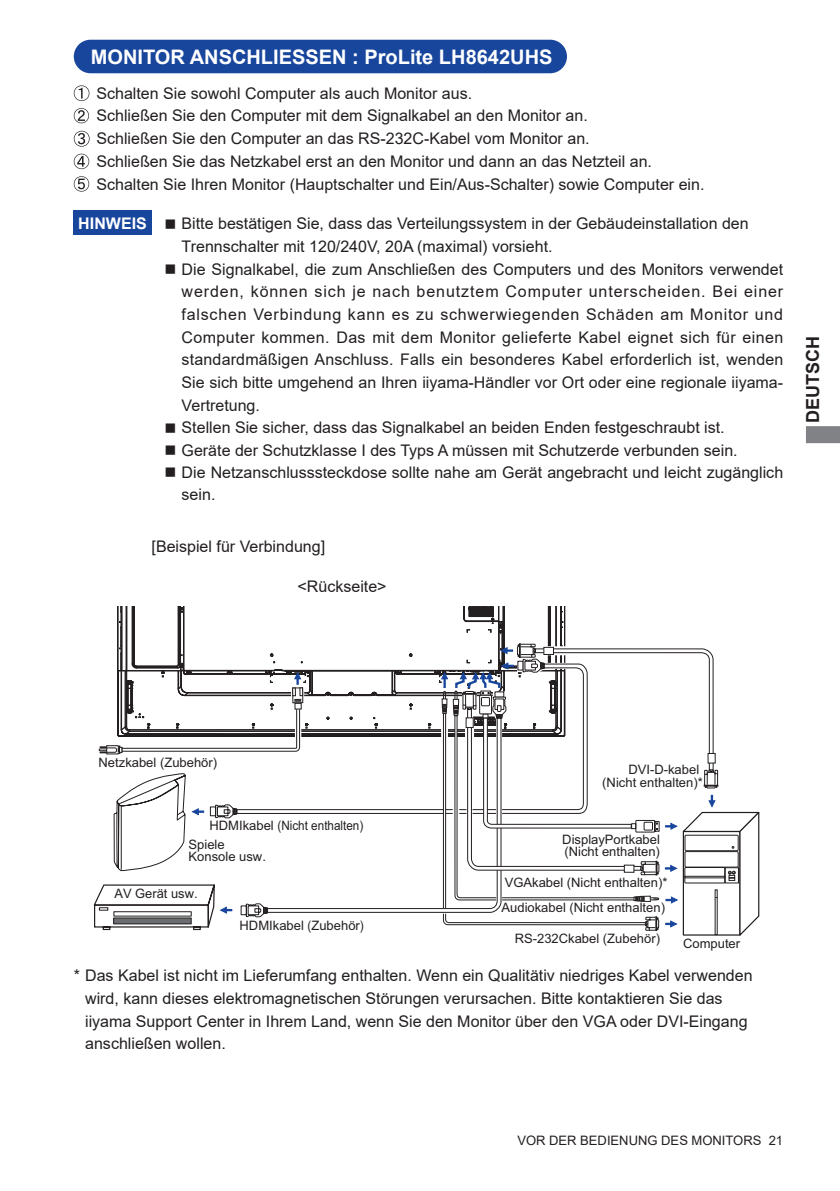
<style>
.page{position:relative;width:840px;height:1191px;background:#fff}
.page>*{position:absolute;margin:0;border:0;box-sizing:border-box;transform-origin:0 0}
.t1{font:700 20px "Arial";color:#fff}
.t2{font:700 18px "Arial";color:#231f20}
.t3{font:16px/22.6px "Arial";color:#231f20}
.t4{font:700 16px "Arial";color:#fff}
.t5{font:13px/11.4px "Arial";color:#231f20}
</style>
<div class="page">
<svg style="left:806px;top:426px;width:33px;height:17px"></svg>
<div style="left:75px;top:41px;width:490px;height:31px;background:#18469d;border-radius:16px"></div>
<div style="left:74px;top:40px;width:492px;height:33px;border:2px solid #18469d;border-radius:16px"></div>
<div style="left:74px;top:210px;width:78px;height:25px;background:#18469d"></div>
<svg style="left:74px;top:85px;width:15px;height:16px"></svg>
<svg style="left:74px;top:108px;width:15px;height:15px"></svg>
<svg style="left:74px;top:131px;width:15px;height:15px"></svg>
<svg style="left:74px;top:154px;width:15px;height:15px"></svg>
<svg style="left:74px;top:176px;width:16px;height:16px"></svg>
<svg style="left:93px;top:607px;width:667px;height:329px"></svg>
<p class="t1" style="left:91px;top:43px;width:463px">MONITOR ANSCHLIESSEN : ProLite LH8642UHS</p>
<p class="t3" style="left:96px;top:82px;width:609px">Schalten Sie sowohl Computer als auch Monitor aus.<br>Schließen Sie den Computer mit dem Signalkabel an den Monitor an.<br>Schließen Sie den Computer an das RS-232C-Kabel vom Monitor an.<br>Schließen Sie das Netzkabel erst an den Monitor und dann an das Netzteil an.<br>Schalten Sie Ihren Monitor (Hauptschalter und Ein/Aus-Schalter) sowie Computer ein.</p>
<p class="t3" style="left:181px;top:212px;width:568px;text-indent:-17px">■ Bitte bestätigen Sie, dass das Verteilungssystem in der Gebäudeinstallation den<br>Trennschalter mit 120/240V, 20A (maximal) vorsieht.</p>
<p class="t3" style="left:181px;top:257px;width:603px;text-align:justify;text-indent:-17px">■ Die Signalkabel, die zum Anschließen des Computers und des Monitors verwendet werden, können sich je nach benutztem Computer unterscheiden. Bei einer falschen Verbindung kann es zu schwerwiegenden Schäden am Monitor und Computer kommen. Das mit dem Monitor gelieferte Kabel eignet sich für einen standardmäßigen Anschluss. Falls ein besonderes Kabel erforderlich ist, wenden Sie sich bitte umgehend an Ihren iiyama-Händler vor Ort oder eine regionale iiyama-Vertretung.</p>
<p class="t3" style="left:164px;top:416px;width:561px">■ Stellen Sie sicher, dass das Signalkabel an beiden Enden festgeschraubt ist.</p>
<p class="t3" style="left:164px;top:439px;width:574px">■ Geräte der Schutzklasse I des Typs A müssen mit Schutzerde verbunden sein.</p>
<p class="t3" style="left:181px;top:461px;width:602px;line-height:22px;text-indent:-17px">■ Die Netzanschlusssteckdose sollte nahe am Gerät angebracht und leicht zugänglich sein.</p>
<p class="t4" style="left:78px;top:212px;width:70px">HINWEIS</p>
<p class="t3" style="left:151px;top:535px;width:175px">[Beispiel für Verbindung]</p>
<p class="t3" style="left:297px;top:574px;width:90px">&lt;Rückseite&gt;</p>
<p class="t2" style="left:799px;top:422px;width:88px;rotate:-90deg">DEUTSCH</p>
<p class="t5" style="left:98px;top:756px;width:120px">Netzkabel (Zubehör)</p>
<p class="t5" style="left:209px;top:819px;width:155px">HDMIkabel (Nicht enthalten)</p>
<p class="t5" style="left:188px;top:839px;width:79px">Spiele<br>Konsole usw.</p>
<p class="t5" style="left:114px;top:888px;width:85px">AV Gerät usw.</p>
<p class="t5" style="left:239px;top:919px;width:126px">HDMIkabel (Zubehör)</p>
<p class="t5" style="left:602px;top:762px;width:102px;line-height:13px;text-align:right">DVI-D-kabel (Nicht enthalten)*</p>
<p class="t5" style="left:562px;top:834px;width:99px">DisplayPortkabel (Nicht enthalten)</p>
<p class="t5" style="left:504px;top:876px;width:164px">VGAkabel (Nicht enthalten)*</p>
<p class="t5" style="left:501px;top:901px;width:165px">Audiokabel (Nicht enthalten)</p>
<p class="t5" style="left:514px;top:932px;width:147px">RS-232Ckabel (Zubehör)</p>
<p class="t5" style="left:682px;top:937px;width:59px">Computer</p>
<p class="t3" style="left:85px;top:964px;width:668px;text-indent:-11px">* Das Kabel ist nicht im Lieferumfang enthalten. Wenn ein Qualitätiv niedriges Kabel verwenden wird, kann dieses elektromagnetischen Störungen verursachen. Bitte kontaktieren Sie das iiyama Support Center in Ihrem Land, wenn Sie den Monitor über den VGA oder DVI-Eingang anschließen wollen.</p>
<p class="t5" style="left:517px;top:1135px;width:267px">VOR DER BEDIENUNG DES MONITORS 21</p>
</div>
